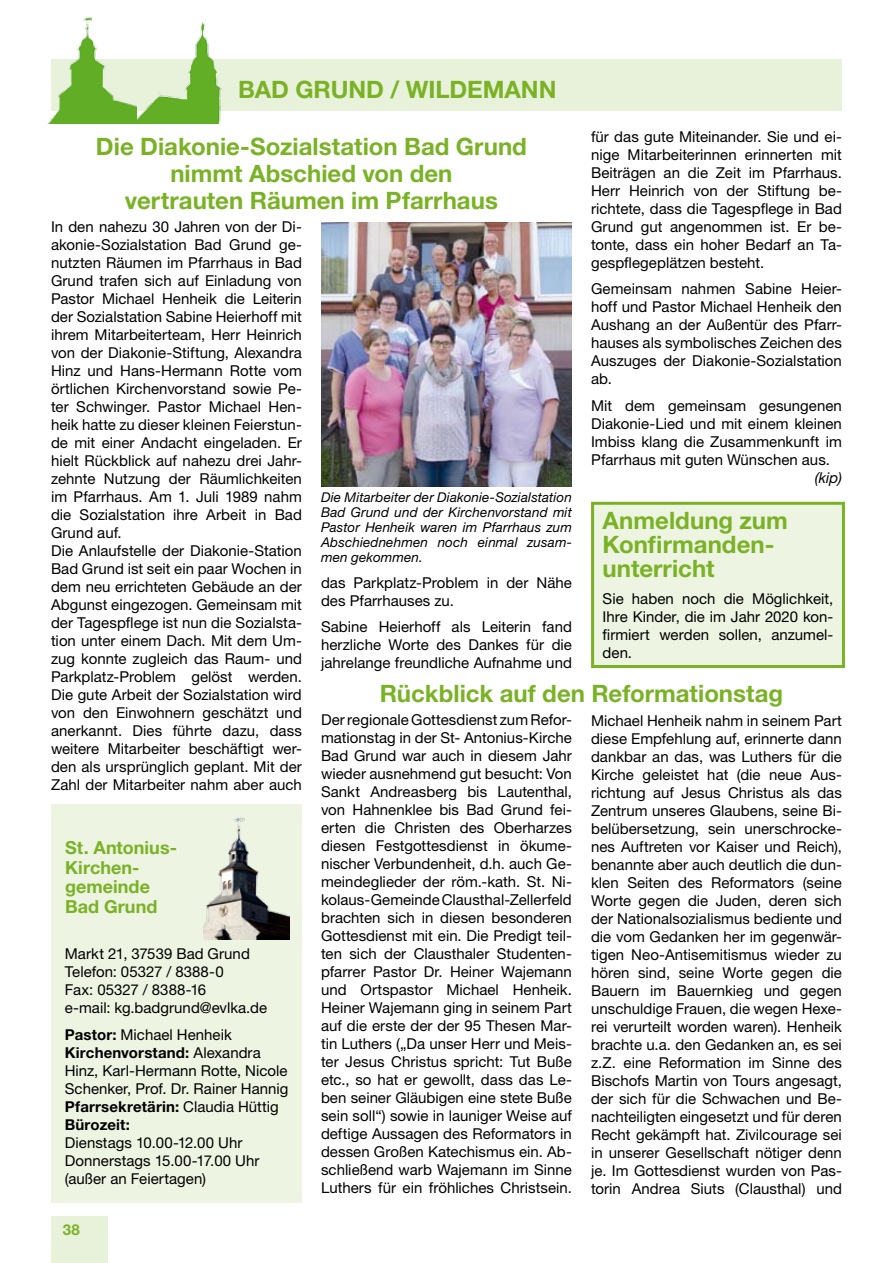
<style>
.page{position:relative;width:893px;height:1263px;background:#fff}
.page>*{position:absolute;margin:0;border:0;box-sizing:border-box;transform-origin:0 0}
.t1{font:700 24px/27px "Helvetica Neue LT Std";color:#7ab225;text-align:center}
.t2{font:700 18px/19.5px "Helvetica Neue LT Std";letter-spacing:.005em;color:#7ab225}
.t3{font:15px/18px "Helvetica Neue LT Std";color:#000;text-align:justify}
.t4{font:italic 15px "Helvetica Neue LT Std";color:#000}
.t5{font:700 15px "Helvetica Neue LT Std";color:#7ab225}
.t6{font:italic 13.5px/15px "Helvetica Neue LT Std";letter-spacing:.01em;color:#000;text-align:justify}
.s1{font-weight:700}
</style>
<div class="page">
<div style="left:51px;top:1216px;width:57px;height:47px;background:#e8f1d9"></div>
<div style="left:51px;top:60px;width:791px;height:51px;background:#e8f1d9"></div>
<div style="left:51px;top:804px;width:251px;height:399px;background:#edf4e2"></div>
<img style="left:203px;top:817px;width:86px;height:123px">
<img style="left:137px;top:22px;width:90px;height:102px">
<img style="left:47px;top:16px;width:90px;height:108px">
<img style="left:321px;top:223px;width:251px;height:263px">
<div style="left:593px;top:503px;width:250px;height:163px;background:#edf4e2"></div>
<div style="left:591px;top:502px;width:254px;height:166px;border:3px solid #7ab225"></div>
<h1 class="t1" style="left:238px;top:75px;width:320px">BAD GRUND / WILDEMANN</h1>
<h1 class="t1" style="left:96px;top:133px;width:432px">Die Diakonie-Sozialstation Bad Grund nimmt Abschied von den<br>vertrauten Räumen im Pfarrhaus</h1>
<p class="t3" style="left:591px;top:127px;width:252px">für das gute Miteinander. Sie und ei&shy;nige Mitarbeiterinnen erinnerten mit Beiträgen an die Zeit im Pfarrhaus.<br>Herr Heinrich von der Stiftung be&shy;richtete, dass die Tagespflege in Bad Grund gut angenommen ist. Er be&shy;tonte, dass ein hoher Bedarf an Ta&shy;gespflegeplätzen besteht.</p>
<p class="t3" style="left:591px;top:280px;width:252px">Gemeinsam nahmen Sabine Heier&shy;hoff und Pastor Michael Henheik den Aushang an der Außentür des Pfarr&shy;hauses als symbolisches Zeichen des Auszuges der Diakonie-Sozialstation ab.</p>
<p class="t3" style="left:591px;top:396px;width:252px">Mit dem gemeinsam gesungenen Diakonie-Lied und mit einem kleinen Imbiss klang die Zusammenkunft im Pfarrhaus mit guten Wünschen aus.</p>
<p class="t4" style="left:815px;top:468px;width:29px">(kip)</p>
<h1 class="t1" style="left:603px;top:508px;width:187px;line-height:24px;text-align:left">Anmeldung zum<br>Konfirmanden&shy;unterricht</h1>
<p class="t3" style="left:603px;top:589px;width:232px">Sie haben noch die Möglichkeit, Ihre Kinder, die im Jahr 2020 kon&shy;firmiert werden sollen, anzumel&shy;den.</p>
<p class="t3" style="left:51px;top:217px;width:252px;text-align:left">In den nahezu 30 Jahren von der Di&shy;akonie-Sozialstation Bad Grund ge&shy;nutzten Räumen im Pfarrhaus in Bad Grund trafen sich auf Einladung von Pastor Michael Henheik die Leiterin der Sozialstation Sabine Heierhoff mit ihrem Mitarbeiterteam, Herr Heinrich von der Diakonie-Stiftung, Alexandra Hinz und Hans-Hermann Rotte vom örtlichen Kirchenvorstand sowie Pe&shy;ter Schwinger. Pastor Michael Hen&shy;heik hatte zu dieser kleinen Feierstun&shy;de mit einer Andacht eingeladen. Er hielt Rückblick auf nahezu drei Jahr&shy;zehnte Nutzung der Räumlichkeiten im Pfarrhaus. Am 1. Juli 1989 nahm die Sozialstation ihre Arbeit in Bad Grund auf.<br>Die Anlaufstelle der Diakonie-Station Bad Grund ist seit ein paar Wochen in dem neu errichteten Gebäude an der Abgunst eingezogen. Gemeinsam mit der Tagespflege ist nun die Sozialsta&shy;tion unter einem Dach. Mit dem Um&shy;zug konnte zugleich das Raum- und Parkplatz-Problem gelöst werden.<br>Die gute Arbeit der Sozialstation wird von den Einwohnern geschätzt und anerkannt. Dies führte dazu, dass weitere Mitarbeiter beschäftigt wer&shy;den als ursprünglich geplant. Mit der Zahl der Mitarbeiter nahm aber auch</p>
<p class="t6" style="left:321px;top:489px;width:252px">Die Mitarbeiter der Diakonie-Sozialstation Bad Grund und der Kirchenvorstand mit Pastor Henheik waren im Pfarrhaus zum Abschiednehmen noch einmal zusam&shy;men gekommen.</p>
<p class="t3" style="left:321px;top:573px;width:252px">das Parkplatz-Problem in der Nähe des Pfarrhauses zu.</p>
<p class="t3" style="left:321px;top:618px;width:252px">Sabine Heierhoff als Leiterin fand herzliche Worte des Dankes für die jahrelange freundliche Aufnahme und</p>
<h1 class="t1" style="left:380px;top:679px;width:405px">Rückblick auf den Reformationstag</h1>
<p class="t3" style="left:591px;top:712px;width:252px">Michael Henheik nahm in seinem Part diese Empfehlung auf, erinnerte dann dankbar an das, was Luthers für die Kirche geleistet hat (die neue Aus&shy;richtung auf Jesus Christus als das Zentrum unseres Glaubens, seine Bi&shy;belübersetzung, sein unerschrocke&shy;nes Auftreten vor Kaiser und Reich), benannte aber auch deutlich die dun&shy;klen Seiten des Reformators (seine Worte gegen die Juden, deren sich der Nationalsozialismus bediente und die vom Gedanken her im gegenwär&shy;tigen Neo-Antisemitismus wieder zu hören sind, seine Worte gegen die Bauern im Bauernkieg und gegen unschuldige Frauen, die wegen Hexe&shy;rei verurteilt worden waren). Henheik brachte u.a. den Gedanken an, es sei z.Z. eine Reformation im Sinne des Bischofs Martin von Tours angesagt, der sich für die Schwachen und Be&shy;nachteiligten eingesetzt und für deren Recht gekämpft hat. Zivilcourage sei in unserer Gesellschaft nötiger denn je. Im Gottesdienst wurden von Pas&shy;torin Andrea Siuts (Clausthal) und</p>
<p class="t3" style="left:321px;top:711px;width:252px">Der regionale Gottesdienst zum Refor&shy;mationstag in der St- Antonius-Kirche Bad Grund war auch in diesem Jahr wieder ausnehmend gut besucht: Von Sankt Andreasberg bis Lautenthal, von Hahnenklee bis Bad Grund fei&shy;erten die Christen des Oberharzes diesen Festgottesdienst in ökume&shy;nischer Verbundenheit, d.h. auch Ge&shy;meindeglieder der röm.-kath. St. Ni&shy;kolaus-Gemeinde Clausthal-Zellerfeld brachten sich in diesen besonderen Gottesdienst mit ein. Die Predigt teil&shy;ten sich der Clausthaler Studenten&shy;pfarrer Pastor Dr. Heiner Wajemann und Ortspastor Michael Henheik.<br>Heiner Wajemann ging in seinem Part auf die erste der der 95 Thesen Mar&shy;tin Luthers („Da unser Herr und Meis&shy;ter Jesus Christus spricht: Tut Buße etc., so hat er gewollt, dass das Le&shy;ben seiner Gläubigen eine stete Buße sein soll“) sowie in launiger Weise auf deftige Aussagen des Reformators in dessen Großen Katechismus ein. Ab&shy;schließend warb Wajemann im Sinne Luthers für ein fröhliches Christsein.</p>
<p class="t2" style="left:65px;top:837px;width:113px">St. Antonius-<br>Kirchen&shy;gemeinde<br>Bad Grund</p>
<p class="t3" style="left:65px;top:945px;width:204px;text-align:left">Markt 21, 37539 Bad Grund<br>Telefon: 05327 / 8388-0<br>Fax: 05327 / 8388-16<br>e-mail: kg.badgrund@evlka.de</p>
<p class="t3" style="left:65px;top:1026px;width:225px;text-align:left"><span class="s1">Pastor:</span> Michael Henheik<br><span class="s1">Kirchenvorstand:</span> Alexandra<br>Hinz, Karl-Hermann Rotte, Nicole<br>Schenker, Prof. Dr. Rainer Hannig<br><span class="s1">Pfarrsekretärin:</span> Claudia Hüttig<br><span class="s1">Bürozeit:</span></p>
<p class="t3" style="left:65px;top:1134px;width:196px;text-align:left">Dienstags 10.00-12.00 Uhr<br>Donnerstags 15.00-17.00 Uhr (außer an Feiertagen)</p>
<p class="t5" style="left:63px;top:1221px;width:19px">38</p>
</div>
